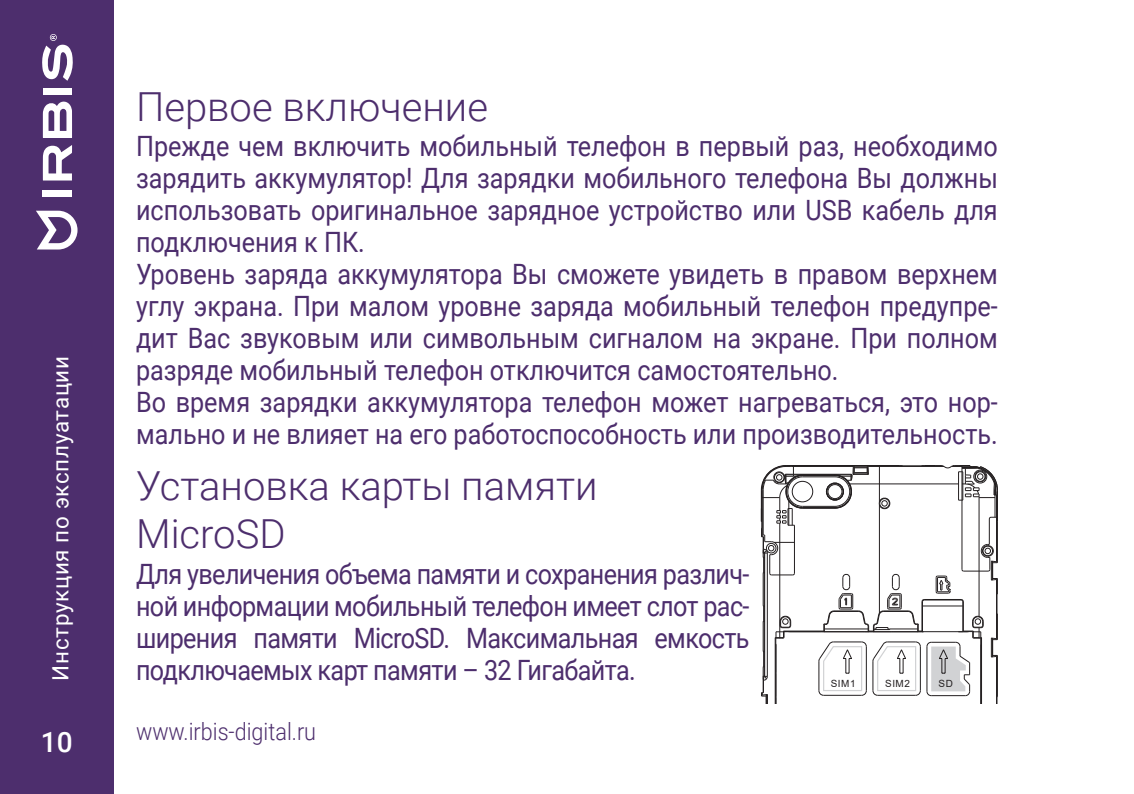
<style>
.page{position:relative;width:1134px;height:794px;background:#fff}
.page>*{position:absolute;margin:0;border:0;box-sizing:border-box;transform-origin:0 0}
.t1{font:300 40px/48px "Roboto";color:#4d2e6d}
.Основной{font:28px/32px "Roboto";color:#4d2e6d;text-align:justify;scale:.9 1}
.t2{font:500 28px "Roboto";color:#fff}
.t3{font:300 24px "Roboto";color:#4d2e6d;scale:.9 1}
.t4{font:22.4px "Roboto";letter-spacing:.03em;color:#fff}
.t5{font:10px "Arial";letter-spacing:.055em;color:#231f20}
</style>
<div class="page">
<div style="left:0;top:0;width:113px;height:794px;background:#4d2e6d"></div>
<svg style="left:36px;top:211px;width:42px;height:38px"></svg>
<svg style="left:43px;top:101px;width:29px;height:37px"></svg>
<svg style="left:43px;top:145px;width:29px;height:35px"></svg>
<div style="left:43px;top:190px;width:29px;height:7px;background:#fff"></div>
<div style="left:43px;top:88px;width:29px;height:7px;background:#fff"></div>
<div style="left:50px;top:34px;width:7px;height:7px;background:#c7bdd1;border-radius:50%"></div>
<svg style="left:42px;top:35px;width:31px;height:46px"></svg>
<hr style="left:762px;top:667px;width:2px;height:25px;background:#231f20">
<hr style="left:762px;top:622px;width:2px;height:29px;background:#231f20">
<hr style="left:762px;top:573px;width:2px;height:32px;background:#231f20">
<hr style="left:764px;top:553px;width:1px;height:123px;background:#231f20">
<hr style="left:767px;top:553px;width:1px;height:123px;background:#231f20">
<hr style="left:774px;top:637px;width:2px;height:66px;background:#231f20">
<hr style="left:775px;top:673px;width:2px;height:23px;background:#231f20">
<hr style="left:775px;top:645px;width:2px;height:27px;background:#231f20">
<hr style="left:779px;top:523px;width:1px;height:114px;background:#231f20">
<hr style="left:802px;top:507px;width:33px;height:2px;background:#231f20">
<hr style="left:802px;top:505px;width:33px;height:2px;background:#231f20">
<hr style="left:802px;top:476px;width:33px;height:1px;background:#231f20">
<hr style="left:802px;top:474px;width:33px;height:2px;background:#231f20">
<hr style="left:793px;top:473px;width:58px;height:2px;background:#231f20">
<hr style="left:793px;top:466px;width:60px;height:1px;background:#231f20">
<hr style="left:786px;top:465px;width:113px;height:1px;background:#231f20">
<div style="left:792px;top:481px;width:21px;height:21px;border:1px solid #231f20;border-radius:50%"></div>
<hr style="left:784px;top:630px;width:40px;height:2px;background:#231f20">
<svg style="left:762px;top:650px;width:2px;height:18px"></svg>
<svg style="left:761px;top:675px;width:7px;height:28px"></svg>
<svg style="left:762px;top:604px;width:3px;height:18px"></svg>
<svg style="left:761px;top:465px;width:50px;height:111px"></svg>
<svg style="left:774px;top:615px;width:18px;height:30px"></svg>
<svg style="left:818px;top:465px;width:180px;height:238px"></svg>
<p class="t4" style="left:45px;top:680px;width:326px;rotate:-90deg">Инструкция по эксплуатации</p>
<h1 class="t1" style="left:136px;top:81px;width:354px">Первое включение</h1>
<p class="Основной" style="left:136px;top:129px;width:959px">Прежде чем включить мобильный телефон в первый раз, необходимо зарядить аккумулятор! Для зарядки мобильного телефона Вы должны использовать оригинальное зарядное устройство или USB кабель для подключения к ПК.</p>
<p class="Основной" style="left:136px;top:257px;width:959px">Уровень заряда аккумулятора Вы сможете увидеть в правом верхнем углу экрана. При малом уровне заряда мобильный телефон предупре&shy;дит Вас звуковым или символьным сигналом на экране. При полном разряде мобильный телефон отключится самостоятельно.</p>
<p class="Основной" style="left:136px;top:385px;width:959px">Во время зарядки аккумулятора телефон может нагреваться, это нор&shy;мально и не влияет на его работоспособность или производительность.</p>
<h1 class="t1" style="left:136px;top:460px;width:463px">Установка карты памяти<br>MicroSD</h1>
<p class="Основной" style="left:136px;top:556px;width:683px">Для увеличения объема памяти и сохранения различ&shy;ной информации мобильный телефон имеет слот рас&shy;ширения памяти MicroSD. Максимальная емкость подключаемых карт памяти – 32 Гигабайта.</p>
<p class="t5" style="left:831px;top:676px;width:26px">SIM1</p>
<p class="t5" style="left:885px;top:676px;width:26px">SIM2</p>
<p class="t5" style="left:939px;top:676px;width:16px">SD</p>
<p class="t2" style="left:41px;top:722px;width:33px">10</p>
<p class="t3" style="left:136px;top:714px;width:202px">www.irbis-digital.ru</p>
</div>
